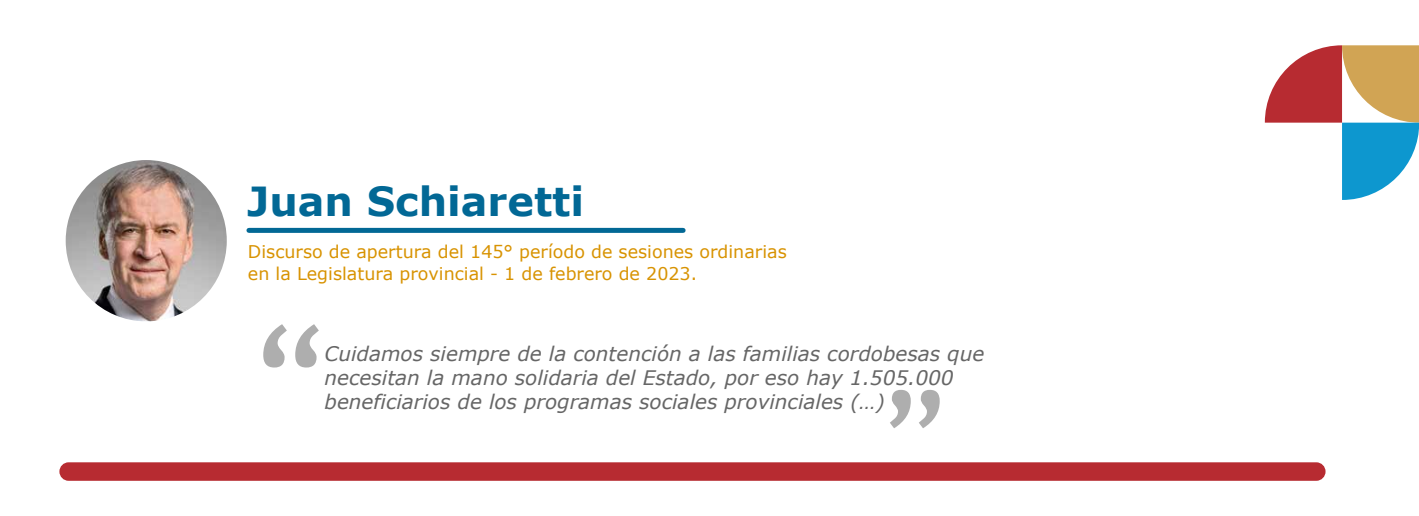
<style>
.page{position:relative;width:1419px;height:516px;background:#fff}
.page>*{position:absolute;margin:0;border:0;box-sizing:border-box;transform-origin:0 0}
.t1{font:700 40px "Verdana";color:#026895}
.t2{font:italic 20px/24px "Verdana";color:#666}
.t3{font:17.5px/21px "Verdana";color:#d89302}
</style>
<div class="page">
<svg style="left:263px;top:324px;width:56px;height:43px"></svg>
<svg style="left:890px;top:389px;width:50px;height:39px"></svg>
<div style="left:59px;top:462px;width:1266px;height:18px;background:#b72b31;border-radius:9px"></div>
<div style="left:249px;top:228px;width:434px;height:5px;background:#026895"></div>
<svg style="left:1265px;top:45px;width:154px;height:155px"></svg>
<img style="left:66px;top:160px;width:161px;height:161px;border-radius:81px">
<h1 class="t1" style="left:247px;top:175px;width:338px">Juan Schiaretti</h1>
<p class="t3" style="left:248px;top:241px;width:540px">Discurso de apertura del 145° período de sesiones ordinarias en la Legislatura provincial - 1 de febrero de 2023.</p>
<p class="t2" style="left:325px;top:342px;width:661px">Cuidamos siempre de la contención a las familias cordobesas que necesitan la mano solidaria del Estado, por eso hay 1.505.000 beneficiarios de los programas sociales provinciales (…)</p>
</div>
